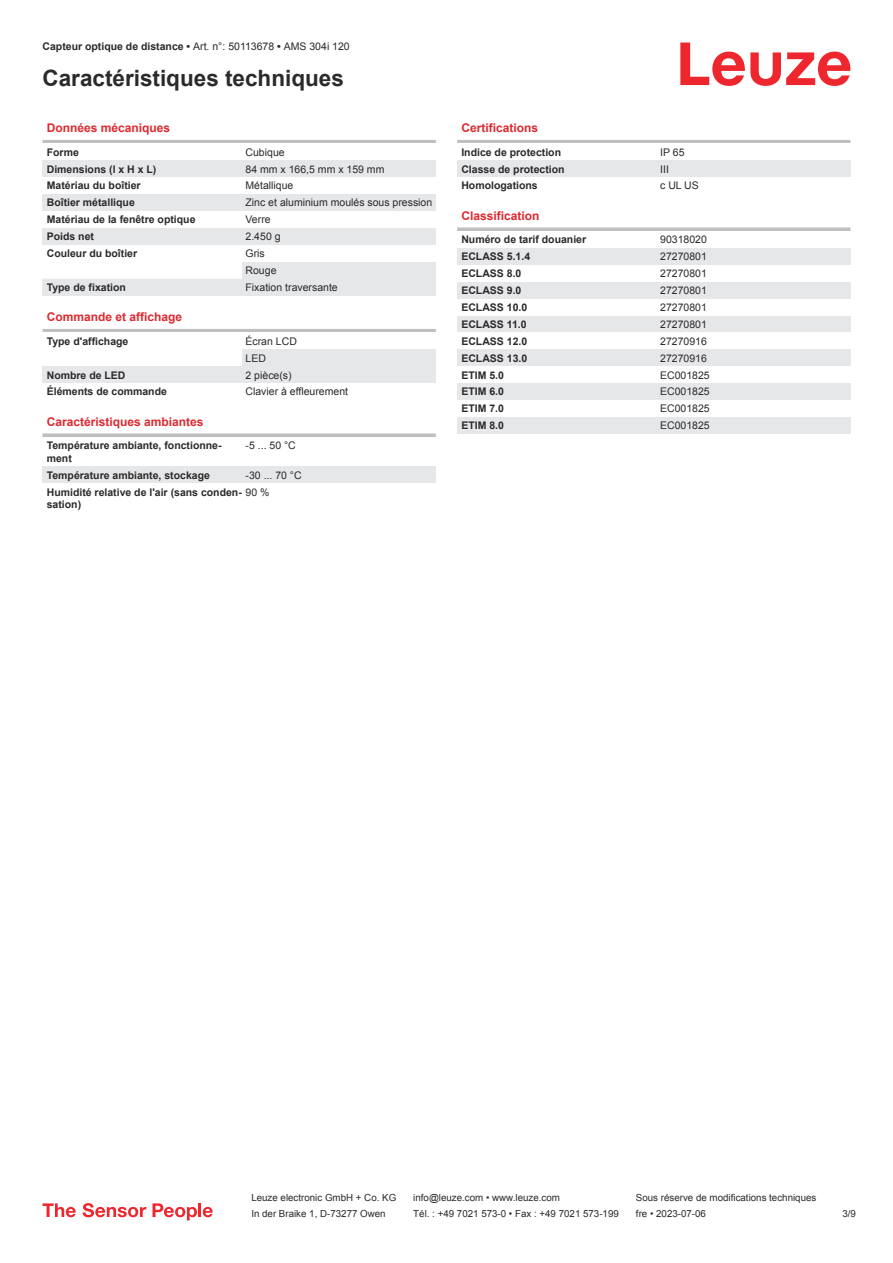
<style>
.page{position:relative;width:893px;height:1263px;background:#fff}
.page>*{position:absolute;margin:0;border:0;box-sizing:border-box;transform-origin:0 0}
.t1{font:700 22.5px "Arial";color:#2b292a}
.t2{font:700 12px "Arial";color:#db2a30}
.t3{font:700 10.5px/12.6px "Arial";color:#2b292a}
.t4{font:10.5px/17px "Arial";color:#2b292a}
.t5{font:9.75px "Arial";color:#2b292a}
.s1{font-weight:400}
</style>
<div class="page">
<svg style="left:680px;top:43px;width:170px;height:43px"></svg>
<hr style="left:43px;top:140px;width:393px;height:3px;background:#bdbfc1">
<div style="left:43px;top:160px;width:199px;height:17px;background:#e6e7e9"></div>
<div style="left:242px;top:160px;width:194px;height:17px;background:#e6e7e9"></div>
<div style="left:43px;top:194px;width:199px;height:17px;background:#e6e7e9"></div>
<div style="left:242px;top:194px;width:194px;height:17px;background:#e6e7e9"></div>
<div style="left:43px;top:228px;width:199px;height:17px;background:#e6e7e9"></div>
<div style="left:242px;top:228px;width:194px;height:17px;background:#e6e7e9"></div>
<div style="left:242px;top:262px;width:194px;height:17px;background:#e6e7e9"></div>
<div style="left:43px;top:279px;width:199px;height:17px;background:#e6e7e9"></div>
<div style="left:242px;top:279px;width:194px;height:17px;background:#e6e7e9"></div>
<hr style="left:43px;top:329px;width:393px;height:3px;background:#bdbfc1">
<div style="left:242px;top:349px;width:194px;height:17px;background:#e6e7e9"></div>
<div style="left:43px;top:366px;width:199px;height:17px;background:#e6e7e9"></div>
<div style="left:242px;top:366px;width:194px;height:17px;background:#e6e7e9"></div>
<svg style="left:43px;top:433px;width:393px;height:4px;background:#c3c5c7"></svg>
<div style="left:43px;top:466px;width:199px;height:17px;background:#e6e7e9"></div>
<div style="left:242px;top:466px;width:194px;height:17px;background:#e6e7e9"></div>
<hr style="left:457px;top:140px;width:393px;height:3px;background:#bdbfc1">
<div style="left:457px;top:160px;width:200px;height:17px;background:#e6e7e9"></div>
<div style="left:657px;top:160px;width:193px;height:17px;background:#e6e7e9"></div>
<svg style="left:457px;top:227px;width:393px;height:4px;background:#c4c6c8"></svg>
<div style="left:457px;top:248px;width:200px;height:17px;background:#e6e7e9"></div>
<div style="left:657px;top:248px;width:193px;height:17px;background:#e6e7e9"></div>
<div style="left:457px;top:282px;width:200px;height:17px;background:#e6e7e9"></div>
<div style="left:657px;top:282px;width:193px;height:17px;background:#e6e7e9"></div>
<div style="left:457px;top:316px;width:200px;height:16px;background:#e6e7e9"></div>
<div style="left:657px;top:316px;width:193px;height:16px;background:#e6e7e9"></div>
<div style="left:457px;top:349px;width:200px;height:17px;background:#e6e7e9"></div>
<div style="left:657px;top:349px;width:193px;height:17px;background:#e6e7e9"></div>
<div style="left:457px;top:383px;width:200px;height:17px;background:#e6e7e9"></div>
<div style="left:657px;top:383px;width:193px;height:17px;background:#e6e7e9"></div>
<div style="left:457px;top:417px;width:200px;height:17px;background:#e6e7e9"></div>
<div style="left:657px;top:417px;width:193px;height:17px;background:#e6e7e9"></div>
<svg style="left:43px;top:1203px;width:33px;height:14px"></svg>
<svg style="left:83px;top:1203px;width:63px;height:14px"></svg>
<svg style="left:153px;top:1203px;width:44px;height:17px"></svg>
<hr style="left:198px;top:1203px;width:3px;height:14px;background:#ed272d">
<svg style="left:203px;top:1207px;width:10px;height:10px"></svg>
<p class="t3" style="left:43px;top:41px;width:309px">Capteur optique de distance • <span class="s1">Art. n°: 50113678</span> • <span class="s1">AMS 304i 120</span></p>
<h1 class="t1" style="left:43px;top:70px;width:303px">Caractéristiques techniques</h1>
<p class="t2" style="left:47px;top:123px;width:125px">Données mécaniques</p>
<p class="t3" style="left:47px;top:147px;width:34px">Forme</p>
<p class="t4" style="left:246px;top:144px;width:41px">Cubique</p>
<p class="t3" style="left:47px;top:164px;width:111px">Dimensions (l x H x L)</p>
<p class="t4" style="left:246px;top:161px;width:140px">84 mm x 166,5 mm x 159 mm</p>
<p class="t3" style="left:47px;top:180px;width:95px">Matériau du boîtier</p>
<p class="t4" style="left:246px;top:178px;width:49px">Métallique</p>
<p class="t3" style="left:47px;top:197px;width:90px">Boîtier métallique</p>
<p class="t4" style="left:246px;top:195px;width:188px">Zinc et aluminium moulés sous pression</p>
<p class="t3" style="left:47px;top:214px;width:150px">Matériau de la fenêtre optique</p>
<p class="t4" style="left:246px;top:212px;width:27px">Verre</p>
<p class="t3" style="left:47px;top:231px;width:49px">Poids net</p>
<p class="t4" style="left:246px;top:229px;width:37px">2.450 g</p>
<p class="t3" style="left:47px;top:248px;width:92px">Couleur du boîtier</p>
<p class="t4" style="left:246px;top:246px;width:32px">Gris<br>Rouge</p>
<p class="t3" style="left:47px;top:282px;width:81px">Type de fixation</p>
<p class="t4" style="left:246px;top:280px;width:94px">Fixation traversante</p>
<p class="t2" style="left:47px;top:312px;width:137px">Commande et affichage</p>
<p class="t3" style="left:47px;top:336px;width:83px">Type d'affichage</p>
<p class="t4" style="left:246px;top:333px;width:53px">Écran LCD<br>LED</p>
<p class="t3" style="left:47px;top:369px;width:80px">Nombre de LED</p>
<p class="t4" style="left:246px;top:367px;width:48px">2 pièce(s)</p>
<p class="t3" style="left:47px;top:386px;width:122px">Éléments de commande</p>
<p class="t4" style="left:246px;top:384px;width:104px">Clavier à effleurement</p>
<p class="t2" style="left:47px;top:417px;width:158px">Caractéristiques ambiantes</p>
<p class="t3" style="left:47px;top:440px;width:176px">Température ambiante, fonctionne&shy;ment</p>
<p class="t4" style="left:246px;top:438px;width:52px">-5 ... 50 °C</p>
<p class="t3" style="left:47px;top:470px;width:165px">Température ambiante, stockage</p>
<p class="t3" style="left:47px;top:467px;width:256px;line-height:17px;text-indent:199px"><span class="s1">-30 ... 70 °C<br></span>Humidité relative de l'air (sans conden- <span class="s1">90 %</span></p>
<p class="t3" style="left:47px;top:499px;width:36px">sation)</p>
<p class="t2" style="left:461px;top:123px;width:78px">Certifications</p>
<p class="t3" style="left:461px;top:147px;width:101px">Indice de protection</p>
<p class="t4" style="left:660px;top:144px;width:26px">IP 65</p>
<p class="t3" style="left:461px;top:164px;width:105px">Classe de protection</p>
<p class="t4" style="left:660px;top:161px;width:10px">III</p>
<p class="t3" style="left:461px;top:180px;width:78px">Homologations</p>
<p class="t4" style="left:660px;top:178px;width:40px">c UL US</p>
<p class="t2" style="left:461px;top:211px;width:80px">Classification</p>
<p class="t3" style="left:461px;top:234px;width:126px">Numéro de tarif douanier</p>
<p class="t4" style="left:660px;top:232px;width:48px">90318020</p>
<p class="t3" style="left:461px;top:251px;width:70px">ECLASS 5.1.4</p>
<p class="t4" style="left:660px;top:249px;width:48px">27270801</p>
<p class="t3" style="left:461px;top:268px;width:62px">ECLASS 8.0</p>
<p class="t4" style="left:660px;top:266px;width:48px">27270801</p>
<p class="t3" style="left:461px;top:285px;width:62px">ECLASS 9.0</p>
<p class="t4" style="left:660px;top:283px;width:48px">27270801</p>
<p class="t3" style="left:461px;top:302px;width:67px">ECLASS 10.0</p>
<p class="t4" style="left:660px;top:300px;width:48px">27270801</p>
<p class="t3" style="left:461px;top:319px;width:67px">ECLASS 11.0</p>
<p class="t4" style="left:660px;top:317px;width:48px">27270801</p>
<p class="t3" style="left:461px;top:336px;width:67px">ECLASS 12.0</p>
<p class="t4" style="left:660px;top:333px;width:48px">27270916</p>
<p class="t3" style="left:461px;top:353px;width:67px">ECLASS 13.0</p>
<p class="t4" style="left:660px;top:350px;width:48px">27270916</p>
<p class="t3" style="left:461px;top:369px;width:44px">ETIM 5.0</p>
<p class="t4" style="left:660px;top:367px;width:51px">EC001825</p>
<p class="t3" style="left:461px;top:386px;width:44px">ETIM 6.0</p>
<p class="t4" style="left:660px;top:384px;width:51px">EC001825</p>
<p class="t3" style="left:461px;top:403px;width:44px">ETIM 7.0</p>
<p class="t4" style="left:660px;top:401px;width:51px">EC001825</p>
<p class="t3" style="left:461px;top:420px;width:44px">ETIM 8.0</p>
<p class="t4" style="left:660px;top:418px;width:51px">EC001825</p>
<p class="t5" style="left:251px;top:1194px;width:146px">Leuze electronic GmbH + Co. KG</p>
<p class="t5" style="left:413px;top:1194px;width:148px">info@leuze.com • www.leuze.com</p>
<p class="t5" style="left:636px;top:1194px;width:182px">Sous réserve de modifications techniques</p>
<p class="t5" style="left:251px;top:1210px;width:136px">In der Braike 1, D-73277 Owen</p>
<p class="t5" style="left:413px;top:1210px;width:207px">Tél. : +49 7021 573-0 • Fax : +49 7021 573-199</p>
<p class="t5" style="left:636px;top:1210px;width:72px">fre • 2023-07-06</p>
<p class="t5" style="left:842px;top:1210px;width:15px">3 /9</p>
</div>
